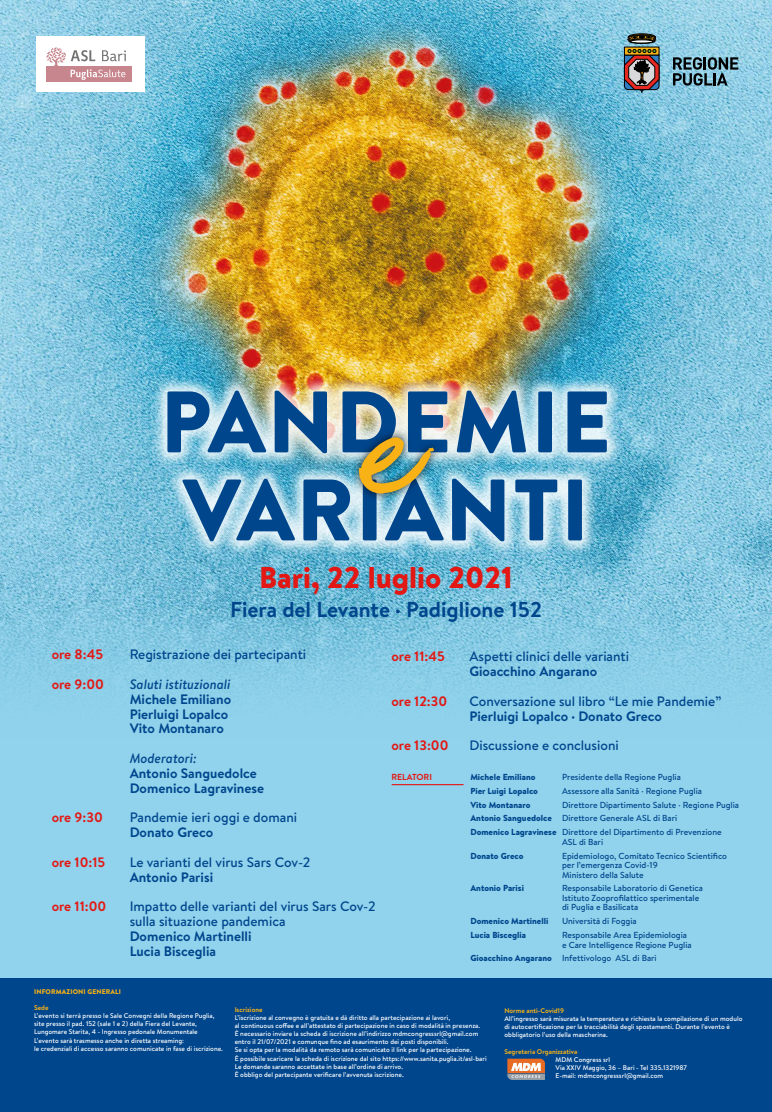
<style>
.page{position:relative;width:772px;height:1112px;background:#fff}
.page>*{position:absolute;margin:0;border:0;box-sizing:border-box;transform-origin:0 0}
.t1{font:900 86.96px/88px "Brandon Text";letter-spacing:.02em;color:#00468d}
.t2{font:900 30.08px "Brandon Text";color:#e31814}
.t3{font:700 21.6px "Brandon Text";color:#00468d}
.t4{font:500 13.68px/14.8px "Brandon Text";color:#00468d}
.t5{font:700 13.68px/14.8px "Brandon Text";color:#00468d}
.t6{font:700 13.68px "Brandon Text";color:#e31814}
.t7{font:italic 500 13.68px "Brandon Text";color:#00468d}
.t8{font:500 8.76px/9.5px "Brandon Text";color:#00468d}
.t9{font:900 8.76px "Brandon Text";color:#00468d}
.t10{font:700 8.76px "Brandon Text";color:#e31814}
.t11{font:500 6.8px/8.2px "Brandon Text";color:#fff}
.t12{font:700 6.8px "Brandon Text";color:#f9b215}
.t13{font:900 6.8px "Brandon Text";letter-spacing:.02em;color:#f9b215}
.s1{font-weight:900}
</style>
<div class="page">
<div style="left:0;top:0;width:771px;height:1111px;background:#91d3ec"></div>
<img style="left:0;top:0;width:771px;height:704px">
<div style="left:627px;top:34px;width:28px;height:7px;border:1px solid #000;border-radius:50%"></div>
<div style="left:628px;top:39px;width:26px;height:5px;border:1px solid #000;border-radius:50%"></div>
<div style="left:630px;top:40px;width:23px;height:3px;border:1px solid #000;border-radius:50%"></div>
<svg style="left:627px;top:35px;width:28px;height:6px"></svg>
<svg style="left:624px;top:47px;width:34px;height:2px"></svg>
<svg style="left:624px;top:49px;width:34px;height:44px"></svg>
<svg style="left:672px;top:57px;width:65px;height:29px"></svg>
<div style="left:151px;top:374px;width:471px;height:183px;background:#fff;opacity:.85"></div>
<div style="left:350px;top:429px;width:92px;height:73px;background:#000;opacity:.75"></div>
<img style="left:358px;top:437px;width:76px;height:56px">
<div style="left:0;top:978px;width:771px;height:133px;background:#00468d"></div>
<svg style="left:507px;top:1058px;width:37px;height:21px"></svg>
<hr style="left:391px;top:783px;width:72px;height:2px;background:#e31814">
<div style="left:36px;top:36px;width:108px;height:56px;background:#fff"></div>
<div style="left:46px;top:66px;width:86px;height:15px;background:#c7868d"></div>
<svg style="left:47px;top:48px;width:79px;height:32px"></svg>
<h1 class="t1" style="left:160px;top:376px;width:451px">PANDEMIE<br>VARIANTI</h1>
<h2 class="t2" style="left:259px;top:556px;width:255px">Bari, 22 luglio 2021</h2>
<h3 class="t3" style="left:230px;top:594px;width:313px">Fiera del Levante · Padiglione 152</h3>
<h3 class="t6" style="left:52px;top:644px;width:53px">ore 8:45</h3>
<h3 class="t4" style="left:130px;top:646px;width:178px">Registrazione dei partecipanti</h3>
<h3 class="t6" style="left:52px;top:674px;width:54px">ore 9:00</h3>
<h3 class="t7" style="left:130px;top:674px;width:102px">Saluti istituzionali</h3>
<h3 class="t5" style="left:130px;top:691px;width:103px">Michele Emiliano<br>Pierluigi Lopalco<br>Vito Montanaro</h3>
<h3 class="t7" style="left:130px;top:748px;width:69px">Moderatori:</h3>
<h3 class="t5" style="left:130px;top:765px;width:136px">Antonio Sanguedolce<br>Domenico Lagravinese</h3>
<h3 class="t6" style="left:52px;top:807px;width:53px">ore 9:30</h3>
<h3 class="t4" style="left:130px;top:809px;width:169px">Pandemie ieri oggi e domani</h3>
<h3 class="t5" style="left:130px;top:824px;width:85px">Donato Greco</h3>
<h3 class="t6" style="left:52px;top:852px;width:55px">ore 10:15</h3>
<h3 class="t4" style="left:130px;top:854px;width:182px">Le varianti del virus Sars Cov-2</h3>
<h3 class="t5" style="left:130px;top:869px;width:85px">Antonio Parisi</h3>
<h3 class="t6" style="left:52px;top:896px;width:56px">ore 11:00</h3>
<h3 class="t4" style="left:130px;top:898px;width:247px">Impatto delle varianti del virus Sars Cov-2 sulla situazione pandemica</h3>
<h3 class="t5" style="left:130px;top:928px;width:123px">Domenico Martinelli<br>Lucia Bisceglia</h3>
<p class="t13" style="left:34px;top:986px;width:88px">INFORMAZIONI GENERALI</p>
<p class="t12" style="left:34px;top:1002px;width:16px">Sede</p>
<p class="t11" style="left:34px;top:1011px;width:190px">L’evento si terrà presso le Sale Convegni della Regione Puglia, site presso il pad. 152 (sale 1 e 2) della Fiera del Levante, Lungomare Starita, 4 - Ingresso pedonale Monumentale L’evento sarà trasmesso anche in diretta streaming:<br>le credenziali di accesso saranno comunicate in fase di iscrizione.</p>
<h3 class="t6" style="left:391px;top:647px;width:55px">ore 11:45</h3>
<h3 class="t4" style="left:469px;top:648px;width:161px">Aspetti clinici delle varianti</h3>
<h3 class="t5" style="left:469px;top:663px;width:129px">Gioacchino Angarano</h3>
<h3 class="t6" style="left:391px;top:691px;width:57px">ore 12:30</h3>
<h3 class="t4" style="left:469px;top:693px;width:253px">Conversazione sul libro “Le mie Pandemie”</h3>
<h3 class="t5" style="left:469px;top:708px;width:194px">Pierluigi Lopalco · Donato Greco</h3>
<h3 class="t6" style="left:391px;top:736px;width:58px">ore 13:00</h3>
<h3 class="t4" style="left:469px;top:737px;width:151px">Discussione e conclusioni</h3>
<p class="t10" style="left:391px;top:770px;width:42px">RELATORI</p>
<p class="t9" style="left:470px;top:770px;width:67px">Michele Emiliano</p>
<p class="t8" style="left:561px;top:771px;width:120px">Presidente della Regione Puglia</p>
<p class="t9" style="left:470px;top:784px;width:69px">Pier Luigi Lopalco</p>
<p class="t8" style="left:561px;top:785px;width:141px">Assessore alla Sanità · Regione Puglia</p>
<p class="t9" style="left:470px;top:798px;width:62px">Vito Montanaro</p>
<p class="t8" style="left:470px;top:797px;width:270px;line-height:13.8px;text-indent:92px">Direttore Dipartimento Salute · Regione Puglia<br><span class="s1">Antonio Sanguedolce</span> Direttore Generale ASL di Bari<br><span class="s1">Domenico Lagravinese</span> Direttore del Dipartimento di Prevenzione</p>
<p class="t8" style="left:561px;top:836px;width:43px">ASL di Bari</p>
<p class="t9" style="left:470px;top:849px;width:54px">Donato Greco</p>
<p class="t8" style="left:561px;top:850px;width:166px">Epidemiologo, Comitato Tecnico Scientifico per l’emergenza Covid-19<br>Ministero della Salute</p>
<p class="t9" style="left:470px;top:882px;width:55px">Antonio Parisi</p>
<p class="t8" style="left:561px;top:883px;width:142px">Responsabile Laboratorio di Genetica<br>Istituto Zooprofilattico sperimentale di Puglia e Basilicata</p>
<p class="t9" style="left:470px;top:914px;width:79px">Domenico Martinelli</p>
<p class="t8" style="left:561px;top:916px;width:76px">Università di Foggia</p>
<p class="t9" style="left:470px;top:928px;width:57px">Lucia Bisceglia</p>
<p class="t8" style="left:561px;top:929px;width:131px">Responsabile Area Epidemiologia e Care Intelligence Regione Puglia</p>
<p class="t8" style="left:470px;top:953px;width:188px"><span class="s1">Gioacchino Angarano</span> Infettivologo ASL di Bari</p>
<p class="t12" style="left:234px;top:1004px;width:29px">Iscrizione</p>
<p class="t11" style="left:234px;top:1012px;width:253px">L’iscrizione al convegno è gratuita e dà diritto alla partecipazione ai lavori,<br>al continuous coffee e all’attestato di partecipazione in caso di modalità in presenza.<br>È necessario inviare la scheda di iscrizione all’indirizzo mdmcongresssrl@gmail.com entro il 21/07/2021 e comunque fino ad esaurimento dei posti disponibili.<br>Se si opta per la modalità da remoto sarà comunicato il link per la partecipazione.<br>È possibile scaricare la scheda di iscrizione dal sito https://www.sanita.puglia.it/asl-bari Le domande saranno accettate in base all’ordine di arrivo.<br>È obbligo del partecipante verificare l’avvenuta iscrizione.</p>
<p class="t12" style="left:504px;top:1005px;width:61px">Norme anti-Covid19</p>
<p class="t11" style="left:504px;top:1014px;width:239px">All’ingresso sarà misurata la temperatura e richiesta la compilazione di un modulo di autocertificazione per la tracciabilità degli spostamenti. Durante l’evento è obbligatorio l’uso della mascherina.</p>
<p class="t12" style="left:504px;top:1046px;width:74px">Segreteria Organizzativa</p>
<p class="t11" style="left:555px;top:1054px;width:133px">MDM Congress srl<br>Via XXIV Maggio, 36 – Bari - Tel 335.1321987<br>E-mail: mdmcongresssrl@gmail.com</p>
</div>
